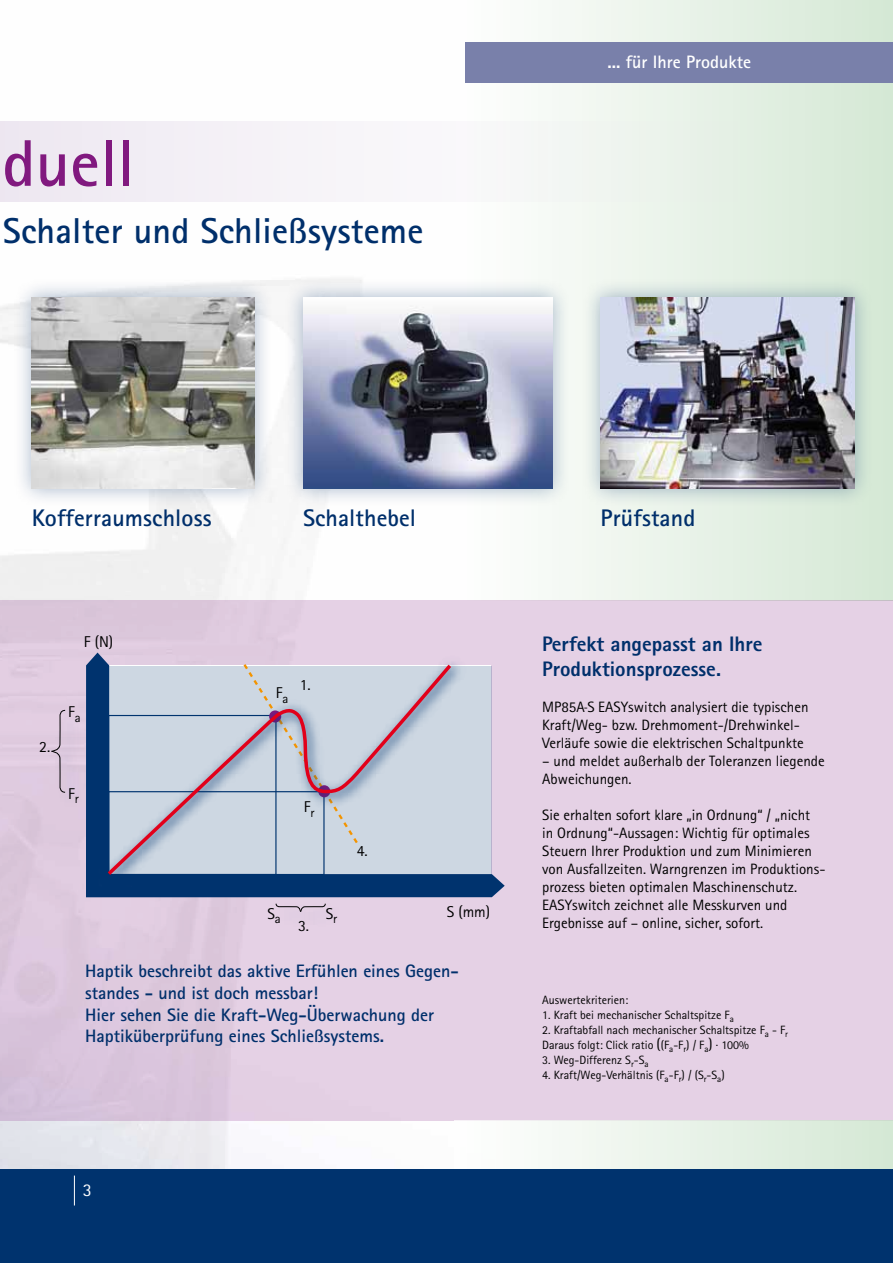
<style>
.page{position:relative;width:893px;height:1263px;background:#fff}
.page>*{position:absolute;margin:0;border:0;box-sizing:border-box;transform-origin:0 0}
.t1{font:700 66px "Rotis Sans Serif";letter-spacing:.005em;color:#81197f}
.t2{font:700 36px "Rotis Sans Serif";letter-spacing:.005em;color:#002f6b}
.t3{font:700 24px "Rotis Sans Serif";letter-spacing:.005em;color:#002f6b}
.t4{font:800 21px/25.2px "Rotis Sans Serif";color:#002f6b}
.t5{font:700 18px/21.6px "Rotis Sans Serif";color:#002f6b}
.t6{font:700 18px "Rotis Sans Serif";color:#fff}
.t7{font:18px "Agfa Rotis Sans Serif";color:#fff}
.t8{font:15.6px "Rotis Sans Serif";color:#000}
.t9{font:15px/18px "Rotis Sans Serif";color:#000}
.t10{font:12px/15px "Rotis Sans Serif";color:#000}
.s1{font-weight:700;font-size:7.5px}
.s2{font-size:15px}
</style>
<div class="page">
<div style="left:454px;top:0;width:439px;height:600px;background:linear-gradient(to right,#fefefe,#d4e7d4)"></div>
<div style="left:466px;top:43px;width:427px;height:40px;background:#7980aa"></div>
<div style="left:0;top:600px;width:893px;height:520px;background:#e5d1e5"></div>
<div style="left:13px;top:278px;width:260px;height:229px;background:#002f6b;opacity:.35"></div>
<img style="left:32px;top:297px;width:223px;height:192px">
<div style="left:284px;top:278px;width:287px;height:229px;background:#002f6b;opacity:.35"></div>
<img style="left:303px;top:297px;width:249px;height:192px">
<div style="left:582px;top:278px;width:291px;height:229px;background:#002f6b;opacity:.35"></div>
<img style="left:601px;top:297px;width:253px;height:192px">
<svg style="left:86px;top:654px;width:419px;height:243px"></svg>
<img style="left:96px;top:652px;width:375px;height:242px">
<svg style="left:105px;top:652px;width:348px;height:225px"></svg>
<div style="left:49px;top:747px;width:36px;height:66px;background:#dec9de"></div>
<div style="left:49px;top:706px;width:36px;height:66px;background:#dfcadf"></div>
<svg style="left:51px;top:710px;width:15px;height:83px"></svg>
<svg style="left:275px;top:903px;width:51px;height:9px"></svg>
<div style="left:0;top:121px;width:893px;height:81px;background:linear-gradient(to right,#f9f0fd,#e3f2e3)"></div>
<div style="left:454px;top:1120px;width:439px;height:63px;background:linear-gradient(to right,#fff,#d5e8d5)"></div>
<div style="left:0;top:1169px;width:893px;height:94px;background:#00336e"></div>
<hr style="left:74px;top:1175px;width:1px;height:30px;background:#fff">
<h1 class="t1" style="left:2px;top:122px;width:134px">duell</h1>
<h2 class="t2" style="left:3px;top:208px;width:422px">Schalter und Schließsysteme</h2>
<p class="t6" style="left:607px;top:51px;width:145px">... für Ihre Produkte</p>
<h3 class="t3" style="left:32px;top:503px;width:181px">Kofferraumschloss</h3>
<h3 class="t3" style="left:303px;top:503px;width:115px">Schalthebel</h3>
<h3 class="t3" style="left:601px;top:503px;width:96px">Prüfstand</h3>
<p class="t8" style="left:39px;top:737px;width:13px">2.</p>
<p class="t8" style="left:84px;top:632px;width:31px">F (N)</p>
<p class="t8" style="left:68px;top:703px;width:14px">F<sub>a</sub></p>
<p class="t8" style="left:68px;top:784px;width:12px">F<sub>r</sub></p>
<p class="t8" style="left:276px;top:684px;width:14px">F<sub>a</sub></p>
<p class="t8" style="left:300px;top:675px;width:13px">1.</p>
<p class="t8" style="left:304px;top:798px;width:12px">F<sub>r</sub></p>
<p class="t8" style="left:357px;top:842px;width:13px">4.</p>
<p class="t8" style="left:267px;top:904px;width:15px">S<sub>a</sub></p>
<p class="t8" style="left:326px;top:904px;width:13px">S<sub>r</sub></p>
<p class="t8" style="left:447px;top:903px;width:45px">S (mm)</p>
<p class="t8" style="left:298px;top:917px;width:13px">3.</p>
<p class="t5" style="left:85px;top:960px;width:375px">Haptik beschreibt das aktive Erfühlen eines Gegen&shy;standes - und ist doch messbar!<br>Hier sehen Sie die Kraft-Weg-Überwachung der Haptiküberprüfung eines Schließsystems.</p>
<p class="t7" style="left:83px;top:1179px;width:10px">3</p>
<h3 class="t4" style="left:542px;top:631px;width:222px">Perfekt angepasst an Ihre<br>Produktionsprozesse.</h3>
<p class="t9" style="left:542px;top:698px;width:268px">MP85A<span class="s1">-</span>S EASYswitch analysiert die typischen<br>Kraft/Weg- bzw. Drehmoment-/Drehwinkel-<br>Verläufe sowie die elektrischen Schaltpunkte</p>
<p class="t9" style="left:542px;top:752px;width:284px">– und meldet außerhalb der Toleranzen liegende<br>Abweichungen.</p>
<p class="t9" style="left:542px;top:806px;width:285px">Sie erhalten sofort klare „in Ordnung“ / „nicht<br>in Ordnung“-Aussagen: Wichtig für optimales Steuern Ihrer Produktion und zum Minimieren von Ausfallzeiten. Warngrenzen im Produktions&shy;prozess bieten optimalen Maschinenschutz.<br>EASYswitch zeichnet alle Messkurven und Ergebnisse auf – online, sicher, sofort.</p>
<p class="t10" style="left:542px;top:992px;width:87px">Auswertekriterien:</p>
<p class="t10" style="left:542px;top:1007px;width:193px">1. Kraft bei mechanischer Schaltspitze F<sub>a</sub></p>
<p class="t10" style="left:542px;top:1022px;width:247px">2. Kraftabfall nach mechanischer Schaltspitze F<sub>a</sub> - F<sub>r<br></sub>Daraus folgt: Click ratio <span class="s2">(</span>(F<sub>a</sub>-F<sub>r</sub>) / F<sub>a</sub><span class="s2">)</span> . 100%</p>
<p class="t10" style="left:542px;top:1052px;width:108px">3. Weg-Differenz S<sub>r</sub>-S<sub>a</sub></p>
<p class="t10" style="left:542px;top:1067px;width:184px">4. Kraft/Weg-Verhältnis (F<sub>a</sub>-F<sub>r</sub>) / (S<sub>r</sub>-S<sub>a</sub>)</p>
</div>
